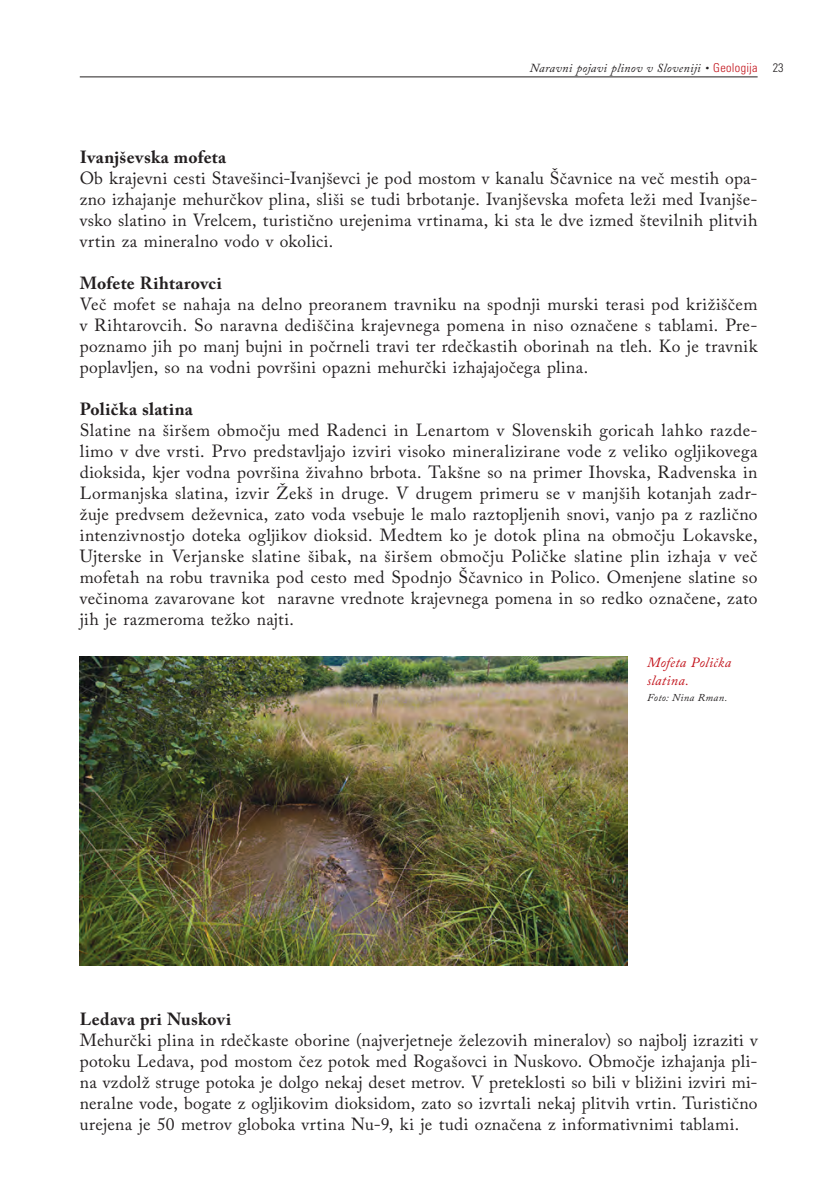
<style>
.page{position:relative;width:836px;height:1193px;background:#fff}
.page>*{position:absolute;margin:0;border:0;box-sizing:border-box;transform-origin:0 0}
.t1{font:17.5px/21px "Adobe Caslon Pro";letter-spacing:.02em;color:#231f20;text-align:justify}
.t2{font:700 17.5px "Adobe Caslon Pro";letter-spacing:.015em;color:#231f20}
.t3{font:italic 14px/17.8px "Adobe Caslon Pro";letter-spacing:.02em;color:#c2121a}
.t4{font:italic 12.25px "Adobe Caslon Pro";letter-spacing:.025em;color:#231f20}
.t5{font:italic 10.5px "Adobe Caslon Pro";letter-spacing:.03em;color:#231f20}
.s1{font-family:"Univers";font-weight:300;font-style:normal;font-stretch:condensed;color:#c2121a}
.s2{font-family:"Univers";font-weight:300;font-style:normal;font-stretch:condensed}
</style>
<div class="page">
<hr style="left:80px;top:77px;width:677px;height:1px;background:#231f20">
<img style="left:80px;top:656px;width:547px;height:309px">
<p class="t4" style="left:529px;top:61px;width:255px">Naravni pojavi plinov v Sloveniji • <span class="s1">Geologija</span> <span class="s2">23</span></p>
<p class="t2" style="left:80px;top:147px;width:148px">Ivanjševska mofeta</p>
<p class="t1" style="left:80px;top:168px;width:679px">Ob krajevni cesti Stavešinci-Ivanjševci je pod mostom v kanalu Ščavnice na več mestih opa&shy;zno izhajanje mehurčkov plina, sliši se tudi brbotanje. Ivanjševska mofeta leži med Ivanjše&shy;vsko slatino in Vrelcem, turistično urejenima vrtinama, ki sta le dve izmed številnih plitvih vrtin za mineralno vodo v okolici.</p>
<p class="t2" style="left:80px;top:273px;width:143px">Mofete Rihtarovci</p>
<p class="t1" style="left:80px;top:294px;width:679px">Več mofet se nahaja na delno preoranem travniku na spodnji murski terasi pod križiščem v Rihtarovcih. So naravna dediščina krajevnega pomena in niso označene s tablami. Pre&shy;poznamo jih po manj bujni in počrneli travi ter rdečkastih oborinah na tleh. Ko je travnik poplavljen, so na vodni površini opazni mehurčki izhajajočega plina.</p>
<p class="t2" style="left:80px;top:399px;width:115px">Polička slatina</p>
<p class="t1" style="left:80px;top:420px;width:679px">Slatine na širšem območju med Radenci in Lenartom v Slovenskih goricah lahko razde&shy;limo v dve vrsti. Prvo predstavljajo izviri visoko mineralizirane vode z veliko ogljikovega dioksida, kjer vodna površina živahno brbota. Takšne so na primer Ihovska, Radvenska in Lormanjska slatina, izvir Žekš in druge. V drugem primeru se v manjših kotanjah zadr&shy;žuje predvsem deževnica, zato voda vsebuje le malo raztopljenih snovi, vanjo pa z različno intenzivnostjo doteka ogljikov dioksid. Medtem ko je dotok plina na območju Lokavske, Ujterske in Verjanske slatine šibak, na širšem območju Poličke slatine plin izhaja v več mofetah na robu travnika pod cesto med Spodnjo Ščavnico in Polico. Omenjene slatine so večinoma zavarovane kot naravne vrednote krajevnega pomena in so redko označene, zato jih je razmeroma težko najti.</p>
<p class="t3" style="left:646px;top:653px;width:85px">Mofeta Polička slatina.</p>
<p class="t5" style="left:646px;top:691px;width:82px">Foto: Nina Rman.</p>
<p class="t2" style="left:80px;top:1008px;width:153px">Ledava pri Nuskovi</p>
<p class="t1" style="left:80px;top:1029px;width:679px">Mehurčki plina in rdečkaste oborine (najverjetneje železovih mineralov) so najbolj izraziti v potoku Ledava, pod mostom čez potok med Rogašovci in Nuskovo. Območje izhajanja pli&shy;na vzdolž struge potoka je dolgo nekaj deset metrov. V preteklosti so bili v bližini izviri mi&shy;neralne vode, bogate z ogljikovim dioksidom, zato so izvrtali nekaj plitvih vrtin. Turistično urejena je 50 metrov globoka vrtina Nu-9, ki je tudi označena z informativnimi tablami.</p>
</div>
